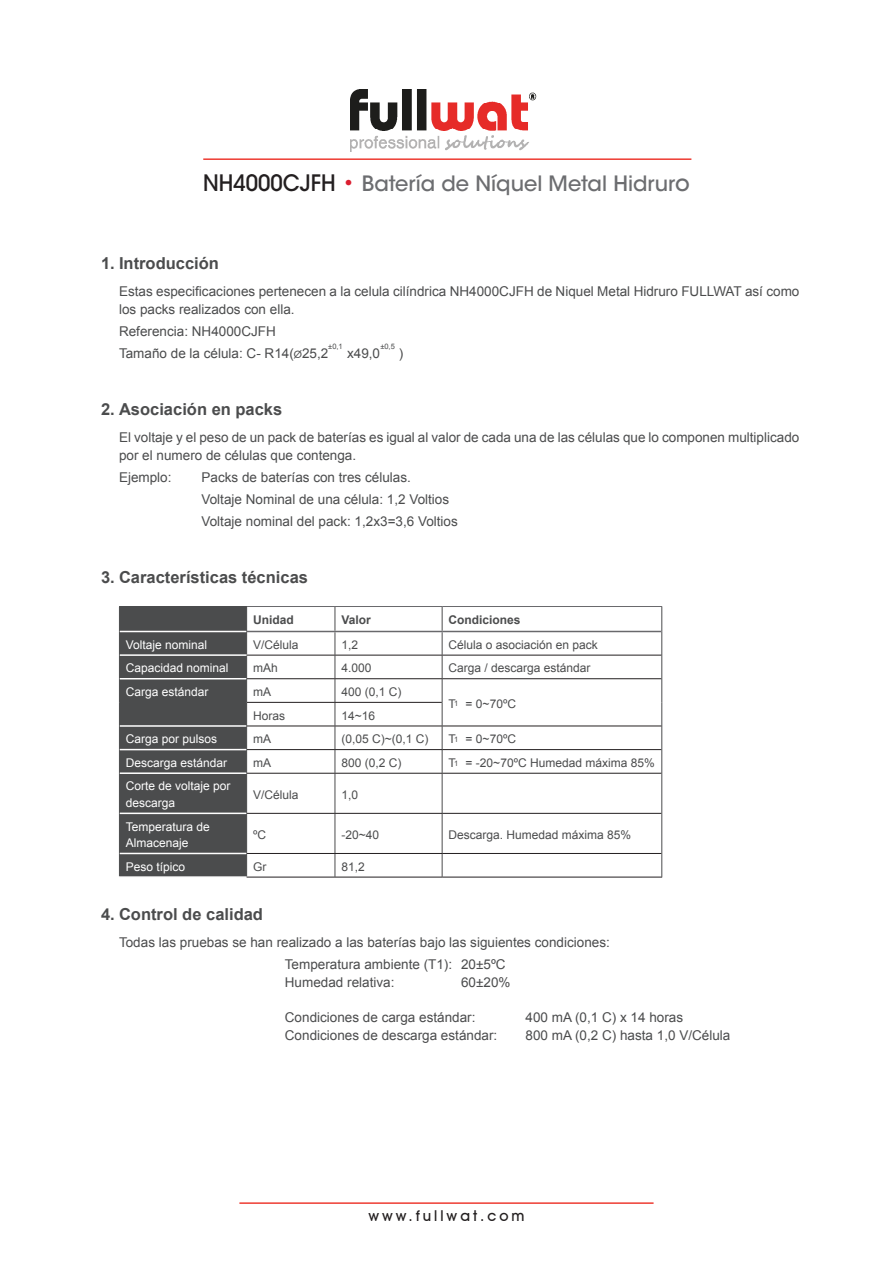
<style>
.page{position:relative;width:893px;height:1263px;background:#fff}
.page>*{position:absolute;margin:0;border:0;box-sizing:border-box;transform-origin:0 0}
.t1{font:500 21px "ITC Avant Garde Std";color:#6c6d70}
.titulo01{font:700 16.5px "Arial";color:#4b4c4d}
.t2{font:500 15px "Avant Garde IT Cby BT";letter-spacing:.2em;color:#231f20}
.párrafo_1{font:13.5px/18px "Arial";color:#4b4c4d}
.parrafo03{font:13.5px "Arial";color:#4b4c4d}
.tabla01{font:12px "Arial";color:#4b4c4d}
.tabla01-2{font:12px/16.5px "Arial";color:#fff}
.tabla01-3{font:700 12px "Arial";color:#4b4c4d}
.párrafo_1-2{font:7.5px "Arial";color:#4b4c4d}
.s1{font-size:22.5px;color:#231f20}
.s2{font-size:22.5px;color:#db1e30}
.s3{font-size:22.5px}
.s4{font-family:"Avant Garde IT Cby BT"}
</style>
<div class="page">
<hr style="left:203px;top:158px;width:488px;height:2px;background:#ee3b32">
<hr style="left:239px;top:1202px;width:415px;height:2px;background:#ee3b32">
<img style="left:351px;top:90px;width:185px;height:62px">
<svg style="left:335px;top:607px;width:1px;height:166px"></svg>
<svg style="left:442px;top:607px;width:1px;height:166px"></svg>
<svg style="left:661px;top:607px;width:1px;height:166px"></svg>
<hr style="left:335px;top:774px;width:1px;height:39px;background:#4b4c4d">
<hr style="left:442px;top:774px;width:1px;height:39px;background:#4b4c4d">
<hr style="left:661px;top:773px;width:1px;height:40px;background:#4b4c4d">
<hr style="left:335px;top:814px;width:1px;height:39px;background:#4b4c4d">
<hr style="left:442px;top:814px;width:1px;height:39px;background:#4b4c4d">
<hr style="left:661px;top:813px;width:1px;height:40px;background:#4b4c4d">
<svg style="left:335px;top:854px;width:1px;height:23px"></svg>
<svg style="left:442px;top:854px;width:1px;height:23px"></svg>
<svg style="left:661px;top:853px;width:1px;height:24px"></svg>
<hr style="left:247px;top:606px;width:88px;height:1px;background:#69696c">
<hr style="left:335px;top:606px;width:107px;height:1px;background:#69696c">
<hr style="left:442px;top:606px;width:220px;height:1px;background:#69696c">
<div style="left:119px;top:606px;width:128px;height:270px;background:#4b4c4d"></div>
<hr style="left:120px;top:631px;width:126px;height:1px;background:#fff">
<hr style="left:247px;top:631px;width:88px;height:1px;background:#69696c">
<hr style="left:335px;top:631px;width:107px;height:1px;background:#69696c">
<hr style="left:442px;top:631px;width:219px;height:1px;background:#69696c">
<hr style="left:120px;top:654px;width:127px;height:2px;background:#fff">
<hr style="left:120px;top:678px;width:126px;height:1px;background:#fff">
<hr style="left:120px;top:725px;width:126px;height:2px;background:#fff">
<hr style="left:120px;top:749px;width:126px;height:1px;background:#fff">
<hr style="left:120px;top:772px;width:126px;height:2px;background:#fff">
<hr style="left:120px;top:812px;width:126px;height:2px;background:#fff">
<hr style="left:120px;top:853px;width:126px;height:1px;background:#fff">
<hr style="left:247px;top:678px;width:88px;height:1px;background:#231f20">
<hr style="left:335px;top:678px;width:107px;height:1px;background:#231f20">
<hr style="left:442px;top:678px;width:219px;height:1px;background:#231f20">
<hr style="left:247px;top:702px;width:88px;height:1px;background:#231f20">
<hr style="left:335px;top:702px;width:107px;height:1px;background:#231f20">
<hr style="left:247px;top:726px;width:88px;height:1px;background:#231f20">
<hr style="left:335px;top:726px;width:107px;height:1px;background:#231f20">
<hr style="left:442px;top:726px;width:219px;height:1px;background:#231f20">
<hr style="left:247px;top:749px;width:88px;height:1px;background:#231f20">
<hr style="left:335px;top:749px;width:107px;height:1px;background:#231f20">
<hr style="left:442px;top:749px;width:219px;height:1px;background:#231f20">
<hr style="left:247px;top:813px;width:88px;height:1px;background:#231f20">
<hr style="left:335px;top:813px;width:107px;height:1px;background:#231f20">
<hr style="left:442px;top:813px;width:219px;height:1px;background:#231f20">
<hr style="left:247px;top:853px;width:88px;height:1px;background:#231f20">
<hr style="left:335px;top:853px;width:107px;height:1px;background:#231f20">
<hr style="left:442px;top:853px;width:219px;height:1px;background:#231f20">
<hr style="left:247px;top:877px;width:88px;height:1px;background:#231f20">
<hr style="left:335px;top:877px;width:107px;height:1px;background:#231f20">
<hr style="left:442px;top:877px;width:220px;height:1px;background:#231f20">
<hr style="left:247px;top:655px;width:88px;height:1px;background:#231f20">
<hr style="left:335px;top:655px;width:107px;height:1px;background:#231f20">
<hr style="left:442px;top:655px;width:219px;height:1px;background:#231f20">
<hr style="left:247px;top:773px;width:88px;height:1px;background:#231f20">
<hr style="left:335px;top:773px;width:107px;height:1px;background:#231f20">
<hr style="left:442px;top:773px;width:219px;height:1px;background:#231f20">
<h1 class="t1" style="left:203px;top:170px;width:488px"><span class="s1">NH4000CJFH</span> <span class="s2">•</span> Batería de Níquel Metal Hidrur<span class="s3">o</span></h1>
<p class="titulo01" style="left:101px;top:253px;width:119px">1. Introducción</p>
<p class="párrafo_1" style="left:119px;top:282px;width:682px">Estas especificaciones pertenecen a la celula cilíndrica NH4000CJFH de Niquel Metal Hidruro FULLWAT así como los packs realizados con ella.</p>
<p class="párrafo_1" style="left:119px;top:322px;width:158px">Referencia: NH4000CJFH</p>
<p class="párrafo_1" style="left:119px;top:345px;width:211px">Tamaño de la célula: C- R14(<span class="s4">ø</span>25,2</p>
<p class="párrafo_1" style="left:347px;top:345px;width:35px">x49,0</p>
<p class="párrafo_1" style="left:399px;top:345px;width:6px">)</p>
<p class="párrafo_1-2" style="left:328px;top:342px;width:16px">±0,1</p>
<p class="párrafo_1-2" style="left:380px;top:342px;width:16px">±0,5</p>
<p class="titulo01" style="left:101px;top:398px;width:183px">2. Asociación en packs</p>
<p class="párrafo_1" style="left:119px;top:428px;width:682px">El voltaje y el peso de un pack de baterías es igual al valor de cada una de las células que lo componen multiplicado por el numero de células que contenga.</p>
<p class="párrafo_1" style="left:119px;top:468px;width:54px">Ejemplo:</p>
<p class="párrafo_1" style="left:202px;top:468px;width:211px">Packs de baterías con tres células.</p>
<p class="párrafo_1" style="left:202px;top:490px;width:249px">Voltaje Nominal de una célula: 1,2 Voltios</p>
<p class="párrafo_1" style="left:202px;top:513px;width:258px">Voltaje nominal del pack: 1,2x3=3,6 Voltios</p>
<p class="titulo01" style="left:101px;top:566px;width:208px">3. Características técnicas</p>
<p class="tabla01-3" style="left:253px;top:612px;width:42px">Unidad</p>
<p class="tabla01-3" style="left:341px;top:612px;width:31px">Valor</p>
<p class="tabla01-3" style="left:448px;top:612px;width:74px">Condiciones</p>
<p class="tabla01-2" style="left:126px;top:636px;width:83px">Voltaje nominal</p>
<p class="tabla01" style="left:253px;top:637px;width:47px">V/Célula</p>
<p class="tabla01" style="left:341px;top:637px;width:18px">1,2</p>
<p class="tabla01" style="left:448px;top:637px;width:151px">Célula o asociación en pack</p>
<p class="tabla01-2" style="left:126px;top:660px;width:104px">Capacidad nominal</p>
<p class="tabla01" style="left:253px;top:660px;width:26px">mAh</p>
<p class="tabla01" style="left:341px;top:660px;width:32px">4.000</p>
<p class="tabla01" style="left:448px;top:660px;width:144px">Carga / descarga estándar</p>
<p class="tabla01-2" style="left:126px;top:684px;width:84px">Carga estándar</p>
<p class="tabla01" style="left:253px;top:684px;width:20px">mA</p>
<p class="tabla01" style="left:341px;top:684px;width:62px">400 (0,1 C)</p>
<p class="tabla01" style="left:448px;top:696px;width:69px">T = 0~70ºC</p>
<p class="tabla01" style="left:253px;top:707px;width:34px">Horas</p>
<p class="tabla01" style="left:341px;top:707px;width:35px">14~16</p>
<p class="tabla01-2" style="left:126px;top:731px;width:93px">Carga por pulsos</p>
<p class="tabla01" style="left:253px;top:731px;width:20px">mA</p>
<p class="tabla01" style="left:341px;top:731px;width:89px">(0,05 C)~(0,1 C)</p>
<p class="tabla01" style="left:448px;top:731px;width:69px">T = 0~70ºC</p>
<p class="tabla01-2" style="left:126px;top:754px;width:103px">Descarga estándar</p>
<p class="tabla01" style="left:253px;top:755px;width:20px">mA</p>
<p class="tabla01" style="left:341px;top:755px;width:62px">800 (0,2 C)</p>
<p class="tabla01" style="left:448px;top:755px;width:208px">T = -20~70ºC Humedad máxima 85%</p>
<p class="tabla01-2" style="left:126px;top:778px;width:106px">Corte de voltaje por descarga</p>
<p class="tabla01" style="left:253px;top:787px;width:47px">V/Célula</p>
<p class="tabla01" style="left:341px;top:787px;width:18px">1,0</p>
<p class="tabla01-2" style="left:126px;top:818px;width:86px">Temperatura de<br>Almacenaje</p>
<p class="tabla01" style="left:253px;top:827px;width:15px">ºC</p>
<p class="tabla01" style="left:341px;top:827px;width:39px">-20~40</p>
<p class="tabla01" style="left:448px;top:827px;width:184px">Descarga. Humedad máxima 85%</p>
<p class="tabla01-2" style="left:126px;top:858px;width:61px">Peso típico</p>
<p class="tabla01" style="left:253px;top:859px;width:15px">Gr</p>
<p class="tabla01" style="left:341px;top:859px;width:25px">81,2</p>
<p class="titulo01" style="left:101px;top:903px;width:163px">4. Control de calidad</p>
<p class="párrafo_1" style="left:119px;top:933px;width:492px">Todas las pruebas se han realizado a las baterías bajo las siguientes condiciones:</p>
<p class="párrafo_1" style="left:285px;top:955px;width:222px">Temperatura ambiente (T1): 20±5ºC</p>
<p class="parrafo03" style="left:285px;top:973px;width:111px">Humedad relativa:</p>
<p class="parrafo03" style="left:461px;top:973px;width:51px">60±20%</p>
<p class="parrafo03" style="left:285px;top:1008px;width:192px">Condiciones de carga estándar:</p>
<p class="parrafo03" style="left:526px;top:1008px;width:159px">400 mA (0,1 C) x 14 horas</p>
<p class="párrafo_1" style="left:285px;top:1026px;width:214px">Condiciones de descarga estándar:</p>
<p class="párrafo_1" style="left:526px;top:1026px;width:206px">800 mA (0,2 C) hasta 1,0 V/Célula</p>
<p class="párrafo_1-2" style="left:454px;top:699px;width:6px">1</p>
<p class="párrafo_1-2" style="left:454px;top:734px;width:6px">1</p>
<p class="párrafo_1-2" style="left:454px;top:758px;width:6px">1</p>
<p class="t2" style="left:368px;top:1206px;width:158px">www.fullwat.com</p>
</div>
